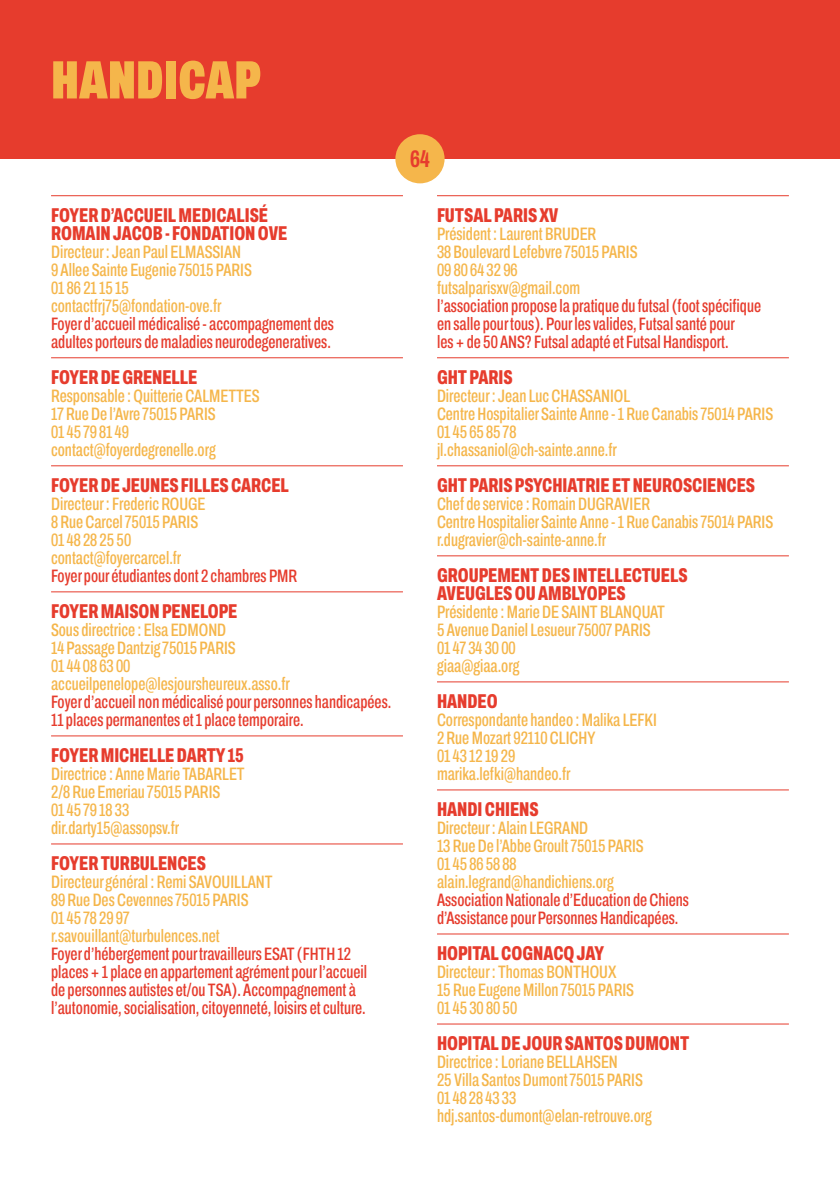
<style>
.page{position:relative;width:840px;height:1191px;background:#fff}
.page>*{position:absolute;margin:0;border:0;box-sizing:border-box;transform-origin:0 0}
.t1{font:900 extra-condensed 54px "Archivo";color:#f5b64b}
.t2{font:700 extra-condensed 24px "Archivo";color:#e63c2d}
.t3{font:800 extra-condensed 20px/18px "Archivo";color:#e63c2d}
.t4{font:500 extra-condensed 18px/18px "Archivo";color:#f5b64b}
.t5{font:500 extra-condensed 18px/18px "Archivo";color:#e63c2d}
</style>
<div class="page">
<div style="left:0;top:0;width:839px;height:159px;background:#e63c2d"></div>
<div style="left:395px;top:134px;width:49px;height:49px;background:#f5b64b;border-radius:50%"></div>
<hr style="left:51px;top:195px;width:352px;height:1px;background:#e63c2d">
<hr style="left:51px;top:357px;width:352px;height:1px;background:#e63c2d">
<hr style="left:51px;top:465px;width:352px;height:1px;background:#e63c2d">
<hr style="left:51px;top:591px;width:352px;height:1px;background:#e63c2d">
<hr style="left:51px;top:735px;width:352px;height:1px;background:#e63c2d">
<hr style="left:51px;top:843px;width:352px;height:1px;background:#e63c2d">
<hr style="left:437px;top:195px;width:351px;height:1px;background:#e63c2d">
<hr style="left:437px;top:357px;width:351px;height:1px;background:#e63c2d">
<hr style="left:437px;top:465px;width:351px;height:1px;background:#e63c2d">
<hr style="left:437px;top:555px;width:351px;height:1px;background:#e63c2d">
<hr style="left:437px;top:681px;width:351px;height:1px;background:#e63c2d">
<hr style="left:437px;top:789px;width:351px;height:1px;background:#e63c2d">
<hr style="left:437px;top:933px;width:351px;height:1px;background:#e63c2d">
<hr style="left:437px;top:1023px;width:351px;height:1px;background:#e63c2d">
<h1 class="t1" style="left:51px;top:39px;width:211px">HANDICAP</h1>
<p class="t3" style="left:51px;top:206px;width:238px">FOYER D’ACCUEIL MEDICALISÉ<br>ROMAIN JACOB - FONDATION OVE</p>
<p class="t4" style="left:51px;top:242px;width:202px">Directeur : Jean Paul ELMASSIAN<br>9 Allee Sainte Eugenie 75015 PARIS<br>01 86 21 15 15 contactfrj75@fondation-ove.fr</p>
<p class="t5" style="left:51px;top:314px;width:284px">Foyer d’accueil médicalisé - accompagnement des adultes porteurs de maladies neurodegeneratives.</p>
<p class="t3" style="left:51px;top:368px;width:148px">FOYER DE GRENELLE</p>
<p class="t4" style="left:51px;top:386px;width:210px">Responsable : Quitterie CALMETTES<br>17 Rue De l’Avre 75015 PARIS<br>01 45 79 81 49 contact@foyerdegrenelle.org</p>
<p class="t3" style="left:51px;top:476px;width:239px">FOYER DE JEUNES FILLES CARCEL</p>
<p class="t4" style="left:51px;top:494px;width:156px">Directeur : Frederic ROUGE<br>8 Rue Carcel 75015 PARIS<br>01 48 28 25 50 contact@foyercarcel.fr</p>
<p class="t5" style="left:51px;top:566px;width:247px">Foyer pour étudiantes dont 2 chambres PMR</p>
<p class="t3" style="left:51px;top:602px;width:188px">FOYER MAISON PENELOPE</p>
<p class="t4" style="left:51px;top:620px;width:240px">Sous directrice : Elsa EDMOND<br>14 Passage Dantzig 75015 PARIS<br>01 44 08 63 00 accueilpenelope@lesjoursheureux.asso.fr</p>
<p class="t5" style="left:51px;top:692px;width:341px">Foyer d’accueil non médicalisé pour personnes handicapées.<br>11 places permanentes et 1 place temporaire.</p>
<p class="t3" style="left:51px;top:746px;width:194px">FOYER MICHELLE DARTY 15</p>
<p class="t4" style="left:51px;top:764px;width:195px">Directrice : Anne Marie TABARLET<br>2/8 Rue Emeriau 75015 PARIS<br>01 45 79 18 33 dir.darty15@assopsv.fr</p>
<p class="t3" style="left:51px;top:854px;width:156px">FOYER TURBULENCES</p>
<p class="t4" style="left:51px;top:872px;width:223px">Directeur général : Remi SAVOUILLANT<br>89 Rue Des Cevennes 75015 PARIS<br>01 45 78 29 97 r.savouillant@turbulences.net</p>
<p class="t5" style="left:51px;top:944px;width:317px">Foyer d’hébergement pour travailleurs ESAT (FHTH 12 places + 1 place en appartement agrément pour l’accueil de personnes autistes et/ou TSA). Accompagnement à l’autonomie, socialisation, citoyenneté, loisirs et culture.</p>
<h2 class="t2" style="left:410px;top:141px;width:21px">64</h2>
<p class="t3" style="left:437px;top:206px;width:123px">FUTSAL PARIS XV</p>
<p class="t4" style="left:437px;top:224px;width:202px">Président : Laurent BRUDER<br>38 Boulevard Lefebvre 75015 PARIS<br>09 80 64 32 96 futsalparisxv@gmail.com</p>
<p class="t5" style="left:437px;top:296px;width:325px">l’association propose la pratique du futsal (foot spécifique en salle pour tous). Pour les valides, Futsal santé pour<br>les + de 50 ANS? Futsal adapté et Futsal Handisport.</p>
<p class="t3" style="left:437px;top:368px;width:77px">GHT PARIS</p>
<p class="t4" style="left:437px;top:386px;width:337px">Directeur : Jean Luc CHASSANIOL<br>Centre Hospitalier Sainte Anne - 1 Rue Canabis 75014 PARIS 01 45 65 85 78<br>jl.chassaniol@ch-sainte.anne.fr</p>
<p class="t3" style="left:437px;top:476px;width:319px">GHT PARIS PSYCHIATRIE ET NEUROSCIENCES</p>
<p class="t4" style="left:437px;top:494px;width:337px">Chef de service : Romain DUGRAVIER<br>Centre Hospitalier Sainte Anne - 1 Rue Canabis 75014 PARIS r.dugravier@ch-sainte-anne.fr</p>
<p class="t3" style="left:437px;top:566px;width:252px">GROUPEMENT DES INTELLECTUELS<br>AVEUGLES OU AMBLYOPES</p>
<p class="t4" style="left:437px;top:602px;width:229px">Présidente : Marie DE SAINT BLANQUAT<br>5 Avenue Daniel Lesueur 75007 PARIS<br>01 47 34 30 00<br>giaa@giaa.org</p>
<p class="t3" style="left:437px;top:692px;width:62px">HANDEO</p>
<p class="t4" style="left:437px;top:710px;width:221px">Correspondante handeo : Malika LEFKI<br>2 Rue Mozart 92110 CLICHY<br>01 43 12 19 29<br>marika.lefki@handeo.fr</p>
<p class="t3" style="left:437px;top:800px;width:103px">HANDI CHIENS</p>
<p class="t4" style="left:437px;top:818px;width:208px">Directeur : Alain LEGRAND<br>13 Rue De l’Abbe Groult 75015 PARIS<br>01 45 86 58 88 alain.legrand@handichiens.org</p>
<p class="t5" style="left:437px;top:890px;width:253px">Association Nationale d’Education de Chiens d’Assistance pour Personnes Handicapées.</p>
<p class="t3" style="left:437px;top:944px;width:168px">HOPITAL COGNACQ JAY</p>
<p class="t4" style="left:437px;top:962px;width:198px">Directeur : Thomas BONTHOUX<br>15 Rue Eugene Millon 75015 PARIS<br>01 45 30 80 50</p>
<p class="t3" style="left:437px;top:1034px;width:254px">HOPITAL DE JOUR SANTOS DUMONT</p>
<p class="t4" style="left:437px;top:1052px;width:216px">Directrice : Loriane BELLAHSEN<br>25 Villa Santos Dumont 75015 PARIS<br>01 48 28 43 33 hdj.santos-dumont@elan-retrouve.org</p>
</div>
